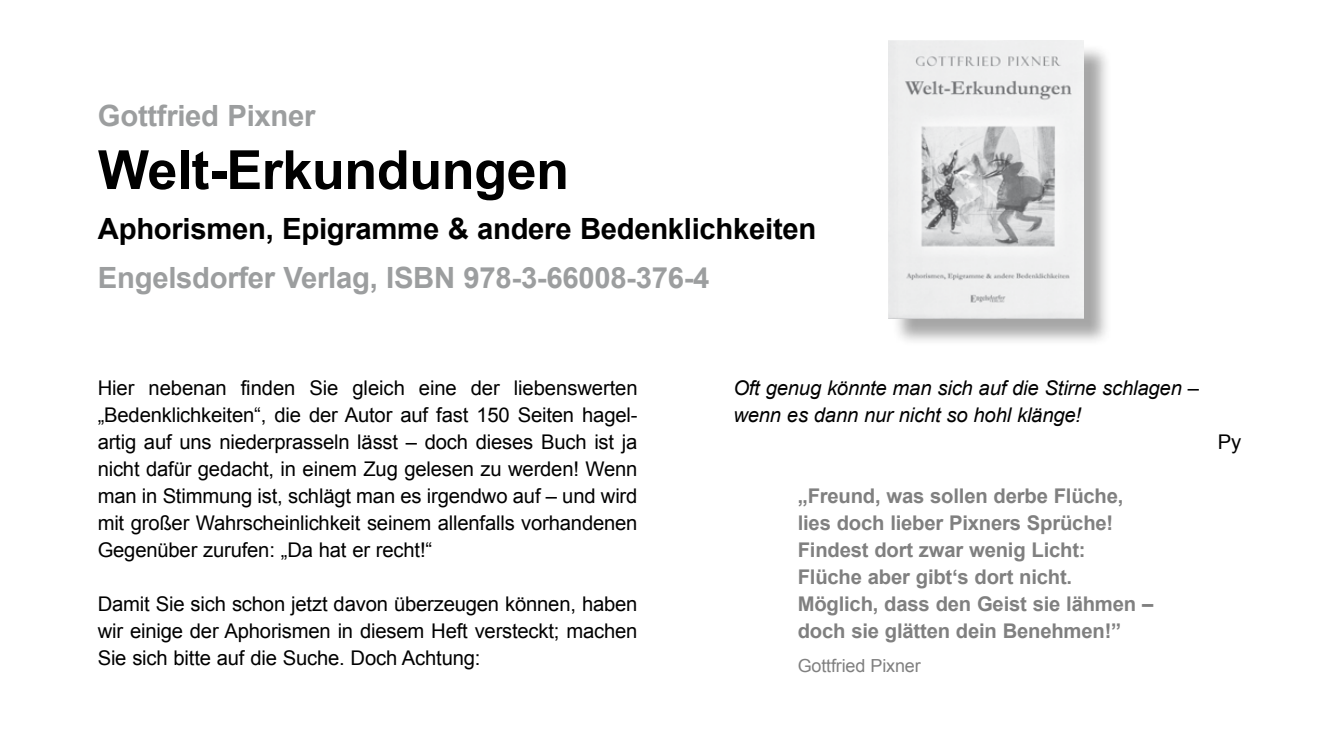
<style>
.page{position:relative;width:1340px;height:740px;background:#fff}
.page>*{position:absolute;margin:0;border:0;box-sizing:border-box;transform-origin:0 0}
.t1{font:700 54px "Arial";letter-spacing:-.01em;color:#000}
.t2{font:700 29.25px "Arial";letter-spacing:-.01em;color:#9c9e9f}
.t3{font:700 29.25px "Arial";letter-spacing:-.01em;color:#000}
.t4{font:20.25px/27px "Arial";letter-spacing:-.01em;color:#000;text-align:justify}
.t5{font:700 20.25px/27px "Arial";letter-spacing:-.01em;color:#808080}
.t6{font:italic 20.25px/27px "Arial";letter-spacing:-.01em;color:#000}
.t7{font:18px "Arial";letter-spacing:-.01em;color:#808080}
.s1{font-style:normal}
</style>
<div class="page">
<div style="left:892px;top:44px;width:219px;height:302px;background:#000;opacity:.35"></div>
<img style="left:888px;top:40px;width:195px;height:279px">
<h2 class="t2" style="left:98px;top:96px;width:219px">Gottfried Pixner</h2>
<h1 class="t1" style="left:98px;top:134px;width:472px">Welt-Erkundungen</h1>
<h2 class="t3" style="left:98px;top:209px;width:720px">Aphorismen, Epigramme &amp; andere Bedenklichkeiten</h2>
<h2 class="t2" style="left:98px;top:258px;width:613px">Engelsdorfer Verlag, ISBN 978-3-66008-376-4</h2>
<p class="t4" style="left:98px;top:374px;width:541px">Hier nebenan finden Sie gleich eine der liebenswerten „Bedenklichkeiten“, die der Autor auf fast 150 Seiten hagel&shy;artig auf uns niederprasseln lässt – doch dieses Buch ist ja nicht dafür gedacht, in einem Zug gelesen zu werden! Wenn man in Stimmung ist, schlägt man es irgendwo auf – und wird mit großer Wahrscheinlichkeit seinem allenfalls vorhandenen Gegenüber zurufen: „Da hat er recht!“</p>
<p class="t4" style="left:98px;top:590px;width:541px">Damit Sie sich schon jetzt davon überzeugen können, haben wir einige der Aphorismen in diesem Heft versteckt; machen Sie sich bitte auf die Suche. Doch Achtung:</p>
<p class="t6" style="left:733px;top:375px;width:467px">Oft genug könnte man sich auf die Stirne schlagen <span class="s1">– </span>wenn es dann nur nicht so hohl klänge!</p>
<p class="t5" style="left:797px;top:483px;width:357px">„Freund, was sollen derbe Flüche, lies doch lieber Pixners Sprüche!<br>Findest dort zwar wenig Licht:<br>Flüche aber gibt‘s dort nicht.<br>Möglich, dass den Geist sie lähmen – doch sie glätten dein Benehmen!”</p>
<p class="t7" style="left:797px;top:654px;width:124px">Gottfried Pixner</p>
<p class="t4" style="left:1217px;top:428px;width:25px">Py</p>
</div>
